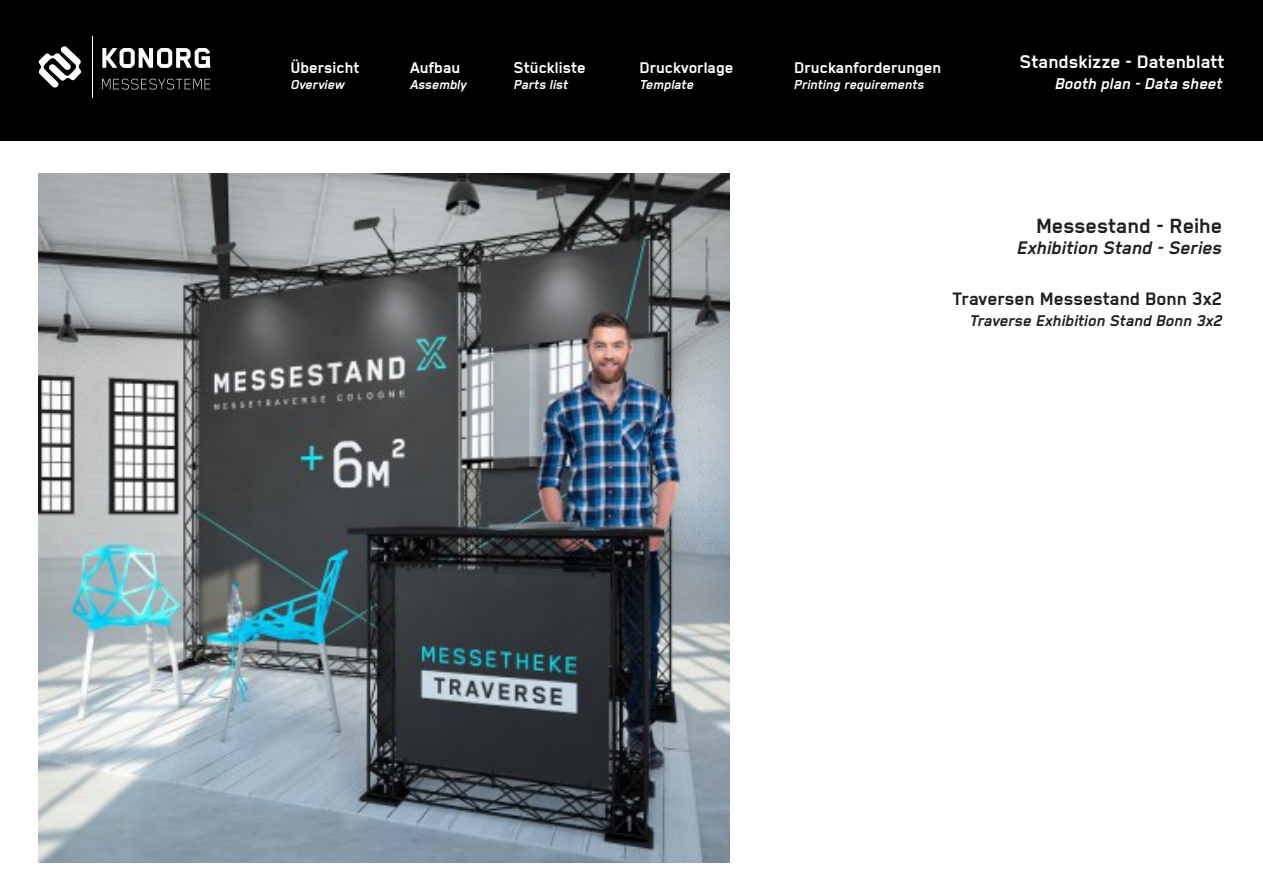
<style>
.page{position:relative;width:1263px;height:893px;background:#fff}
.page>*{position:absolute;margin:0;border:0;box-sizing:border-box;transform-origin:0 0}
.t1{font:700 24px "Blender";color:#231f20}
.t2{font:700 21px "Blender";color:#231f20}
.t3{font:700 21px "Blender";color:#fff}
.t4{font:italic 700 21px "Blender";color:#231f20}
.t5{font:700 18px "Blender";color:#fff}
.t6{font:italic 700 18px "Blender";color:#231f20}
.t7{font:italic 700 18px "Blender";color:#fff}
.t8{font:italic 700 15px "Blender";color:#fff}
</style>
<div class="page">
<div style="left:0;top:0;width:1263px;height:140px;background:#000001"></div>
<svg style="left:38px;top:46px;width:44px;height:42px"></svg>
<svg style="left:102px;top:48px;width:109px;height:20px"></svg>
<svg style="left:102px;top:79px;width:108px;height:10px"></svg>
<hr style="left:92px;top:36px;width:1px;height:62px;background:#fff">
<img style="left:39px;top:173px;width:690px;height:689px">
<p class="t5" style="left:290px;top:58px;width:71px">Übersicht</p>
<p class="t5" style="left:410px;top:58px;width:52px">Aufbau</p>
<p class="t5" style="left:514px;top:58px;width:74px">Stückliste</p>
<p class="t5" style="left:639px;top:58px;width:95px">Druckvorlage</p>
<p class="t8" style="left:291px;top:77px;width:55px">Overview</p>
<p class="t8" style="left:410px;top:77px;width:58px">Assembly</p>
<p class="t8" style="left:514px;top:77px;width:56px">Parts list</p>
<p class="t8" style="left:640px;top:77px;width:56px">Template</p>
<p class="t5" style="left:794px;top:58px;width:149px">Druckanforderungen</p>
<p class="t8" style="left:794px;top:77px;width:132px">Printing requirements</p>
<p class="t3" style="left:1019px;top:50px;width:207px">Standskizze - Datenblatt</p>
<p class="t7" style="left:1055px;top:74px;width:169px">Booth plan - Data sheet</p>
<p class="t1" style="left:1036px;top:214px;width:188px">Messestand - Reihe</p>
<p class="t4" style="left:1017px;top:237px;width:207px">Exhibition Stand - Series</p>
<p class="t2" style="left:952px;top:288px;width:272px">Traversen Messestand Bonn 3x2</p>
<p class="t6" style="left:970px;top:312px;width:254px">Traverse Exhibition Stand Bonn 3x2</p>
</div>
